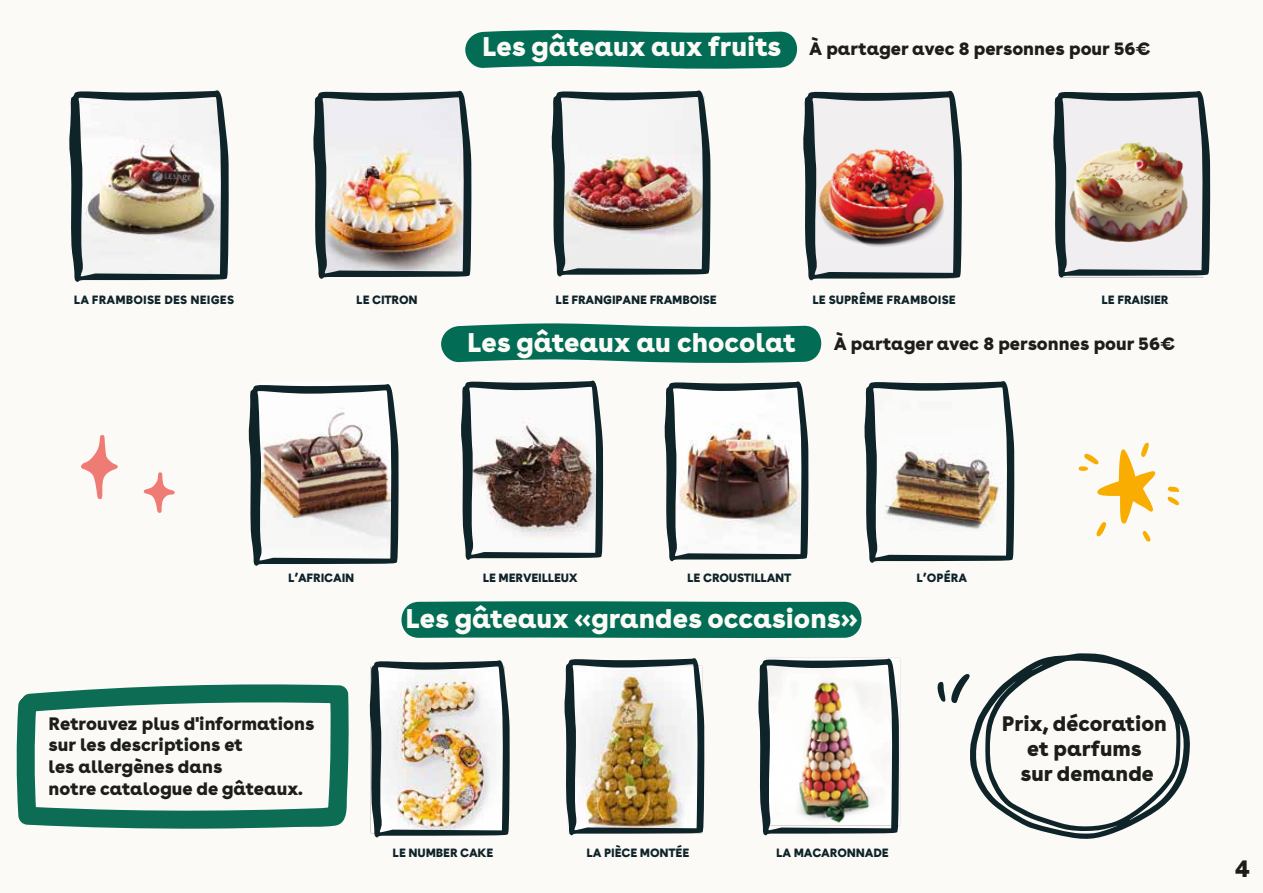
<style>
.page{position:relative;width:1263px;height:893px;background:#fbfaf6}
.page>*{position:absolute;margin:0;border:0;box-sizing:border-box;transform-origin:0 0}
.t1{font:900 27px "Buenos Aires";color:#fbfaf6}
.t2{font:900 24px "Buenos Aires";color:#1d1d1b}
.t3{font:900 21px/25.2px "Buenos Aires";color:#1d1d1b;text-align:center}
.t4{font:900 18px/21.6px "Buenos Aires";color:#1d1d1b}
.t5{font:900 12px "Buenos Aires";letter-spacing:-.015em;color:#0e2329}
.t6{font:900 12px "Buenos Aires";letter-spacing:.01em;color:#0e2329}
</style>
<div class="page">
<svg style="left:16px;top:684px;width:333px;height:145px"></svg>
<svg style="left:465px;top:30px;width:332px;height:39px;background:#1a7963"></svg>
<svg style="left:441px;top:323px;width:381px;height:40px;background:#1f7c67"></svg>
<img style="left:69px;top:90px;width:160px;height:192px">
<img style="left:313px;top:90px;width:158px;height:189px">
<img style="left:551px;top:90px;width:160px;height:187px">
<img style="left:803px;top:90px;width:159px;height:191px">
<img style="left:1053px;top:91px;width:157px;height:187px">
<img style="left:248px;top:384px;width:151px;height:182px">
<svg style="left:461px;top:380px;width:142px;height:180px"></svg>
<img style="left:664px;top:381px;width:144px;height:181px">
<img style="left:864px;top:381px;width:150px;height:182px">
<img style="left:370px;top:660px;width:140px;height:178px">
<img style="left:564px;top:658px;width:140px;height:178px">
<img style="left:758px;top:658px;width:141px;height:178px">
<div style="left:401px;top:601px;width:461px;height:37px;background:#026c54"></div>
<svg style="left:937px;top:653px;width:253px;height:186px"></svg>
<svg style="left:81px;top:435px;width:37px;height:64px"></svg>
<svg style="left:143px;top:472px;width:32px;height:41px"></svg>
<svg style="left:1167px;top:486px;width:12px;height:19px"></svg>
<svg style="left:1078px;top:442px;width:78px;height:100px"></svg>
<h1 class="t1" style="left:482px;top:23px;width:300px">Les gâteaux aux fruits</h1>
<p class="t4" style="left:809px;top:37px;width:343px">À partager avec 8 personnes pour 56€</p>
<p class="t6" style="left:74px;top:289px;width:162px">LA FRAMBOISE DES NEIGES</p>
<p class="t5" style="left:356px;top:289px;width:63px">LE CITRON</p>
<p class="t5" style="left:556px;top:289px;width:163px">LE FRANGIPANE FRAMBOISE</p>
<p class="t6" style="left:812px;top:289px;width:145px">LE SUPRÊME FRAMBOISE</p>
<p class="t5" style="left:1101px;top:289px;width:69px">LE FRAISIER</p>
<h1 class="t1" style="left:467px;top:319px;width:330px">Les gâteaux au chocolat</h1>
<p class="t4" style="left:834px;top:333px;width:343px">À partager avec 8 personnes pour 56€</p>
<p class="t5" style="left:288px;top:567px;width:68px">L’AFRICAIN</p>
<p class="t5" style="left:483px;top:567px;width:97px">LE MERVEILLEUX</p>
<p class="t5" style="left:687px;top:567px;width:106px">LE CROUSTILLANT</p>
<p class="t5" style="left:916px;top:567px;width:52px">L’OPÉRA</p>
<p class="t4" style="left:49px;top:712px;width:267px">Retrouvez plus d'informations sur les descriptions et<br>les allergènes dans<br>notre catalogue de gâteaux.</p>
<h1 class="t1" style="left:406px;top:595px;width:453px">Les gâteaux «grandes occasions»</h1>
<p class="t5" style="left:393px;top:843px;width:102px">LE NUMBER CAKE</p>
<p class="t5" style="left:586px;top:843px;width:104px">LA PIÈCE MONTÉE</p>
<p class="t5" style="left:776px;top:843px;width:114px">LA MACARONNADE</p>
<p class="t3" style="left:1002px;top:710px;width:167px">Prix, décoration et parfums<br>sur demande</p>
<h2 class="t2" style="left:1235px;top:852px;width:16px">4</h2>
</div>
